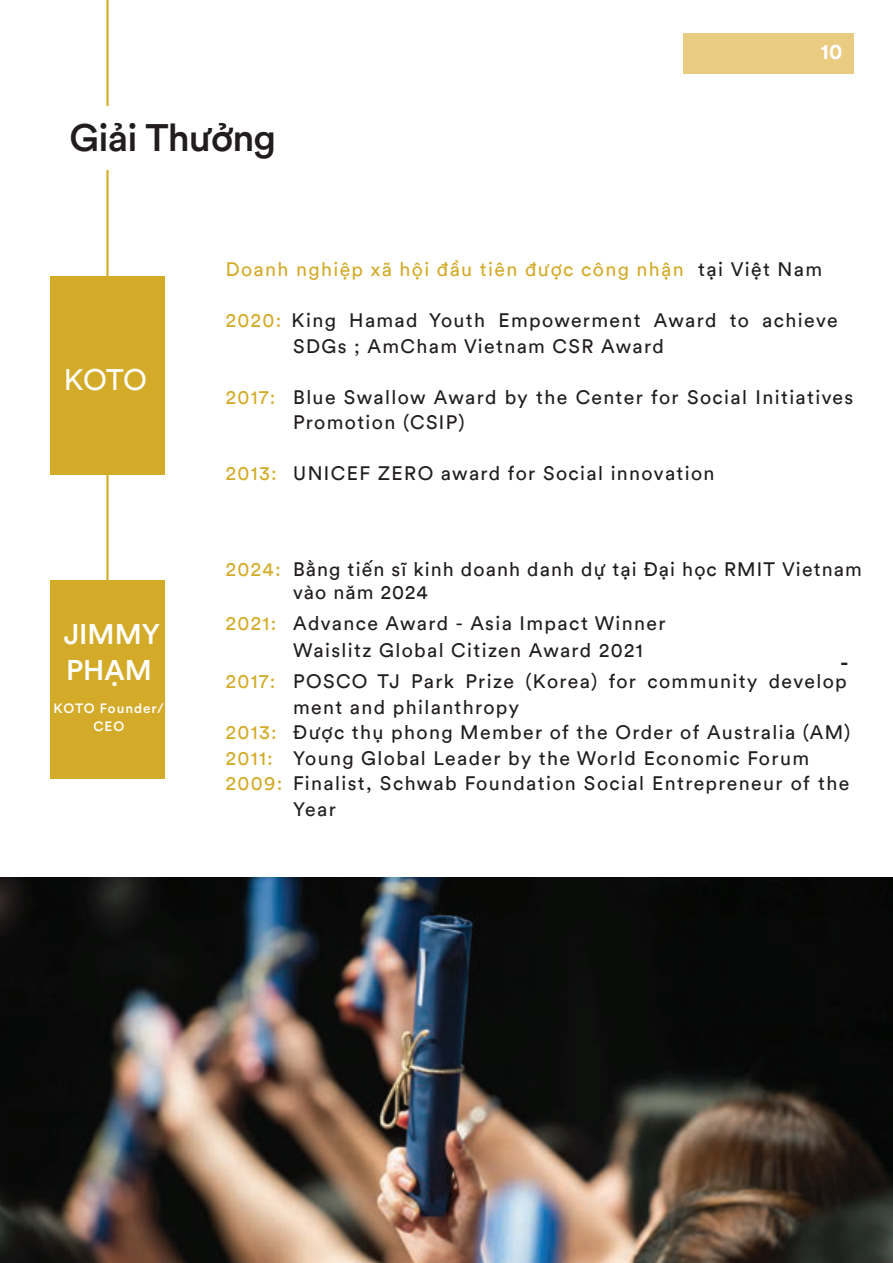
<style>
.page{position:relative;width:893px;height:1263px;background:#fff}
.page>*{position:absolute;margin:0;border:0;box-sizing:border-box;transform-origin:0 0}
.t1{font:500 38.25px "Circular Std";letter-spacing:-.02em;color:#211d1e}
.t2{font:29.7px "Circular Std";color:#fff}
.t3{font:500 28.5px/35.7px "Circular Std";color:#fff}
.t4{font:700 21.3px "Circular Std";color:#fff}
.t5{font:500 21.3px "Circular Std";color:#211d1e}
.t6{font:19.5px/25.5px "Circular Std";letter-spacing:.07em;color:#211d1e}
.t7{font:19.5px "Circular Std";letter-spacing:.07em;color:#d3ab29}
.t8{font:500 13.5px/17.9px "Circular Std";letter-spacing:.07em;color:#fff;text-align:center}
.s1{color:#211d1e}
.s2{color:#d3ab29}
</style>
<div class="page">
<div style="left:50px;top:276px;width:115px;height:198px;background:#d3ab29"></div>
<hr style="left:106px;top:170px;width:3px;height:106px;background:#d3ab29">
<hr style="left:106px;top:474px;width:3px;height:106px;background:#d3ab29">
<hr style="left:106px;top:0;width:3px;height:106px;background:#d3ab29">
<div style="left:50px;top:580px;width:115px;height:198px;background:#d3ab29"></div>
<img style="left:0;top:877px;width:893px;height:386px">
<div style="left:683px;top:34px;width:170px;height:40px;background:#eacb82"></div>
<h1 class="t1" style="left:70px;top:109px;width:208px">Giải Thưởng</h1>
<p class="t4" style="left:821px;top:36px;width:23px">10</p>
<h2 class="t2" style="left:64px;top:358px;width:85px">KOTO</h2>
<h3 class="t3" style="left:64px;top:614px;width:98px">JIMMY<br>PHẠM</h3>
<p class="t8" style="left:54px;top:698px;width:112px">KOTO Founder/<br>CEO</p>
<p class="t7" style="left:226px;top:255px;width:598px">Doanh nghiệp xã hội đầu tiên được công nhận <span class="s1">tại Việt Nam</span></p>
<p class="t6" style="left:293px;top:306px;width:546px;text-indent:-68px"><span class="s2">2020:</span> King Hamad Youth Empowerment Award to achieve<br>SDGs ; AmCham Vietnam CSR Award</p>
<p class="t6" style="left:293px;top:383px;width:562px;text-indent:-68px"><span class="s2">2017:</span> Blue Swallow Award by the Center for Social Initiatives<br>Promotion (CSIP)</p>
<p class="t6" style="left:226px;top:459px;width:490px"><span class="s2">2013:</span> UNICEF ZERO award for Social innovation</p>
<p class="t6" style="left:293px;top:556px;width:570px;line-height:23.4px;text-indent:-67px"><span class="s2">2024:</span> Bằng tiến sĩ kinh doanh danh dự tại Đại học RMIT Vietnam vào năm 2024</p>
<p class="t6" style="left:293px;top:608px;width:374px;line-height:27px;text-indent:-67px"><span class="s2">2021:</span> Advance Award - Asia Impact Winner<br>Waislitz Global Citizen Award 2021</p>
<p class="t6" style="left:226px;top:667px;width:623px"><span class="s2">2017:</span> POSCO TJ Park Prize (Korea) for community develop</p>
<p class="t5" style="left:841px;top:647px;width:9px">-</p>
<p class="t6" style="left:293px;top:693px;width:227px">ment and philanthropy</p>
<p class="t6" style="left:226px;top:718px;width:626px"><span class="s2">2013:</span> Được thụ phong Member of the Order of Australia (AM)</p>
<p class="t6" style="left:226px;top:744px;width:585px"><span class="s2">2011:</span> Young Global Leader by the World Economic Forum</p>
<p class="t6" style="left:226px;top:769px;width:625px"><span class="s2">2009:</span> Finalist, Schwab Foundation Social Entrepreneur of the</p>
<p class="t6" style="left:293px;top:795px;width:44px">Year</p>
</div>
